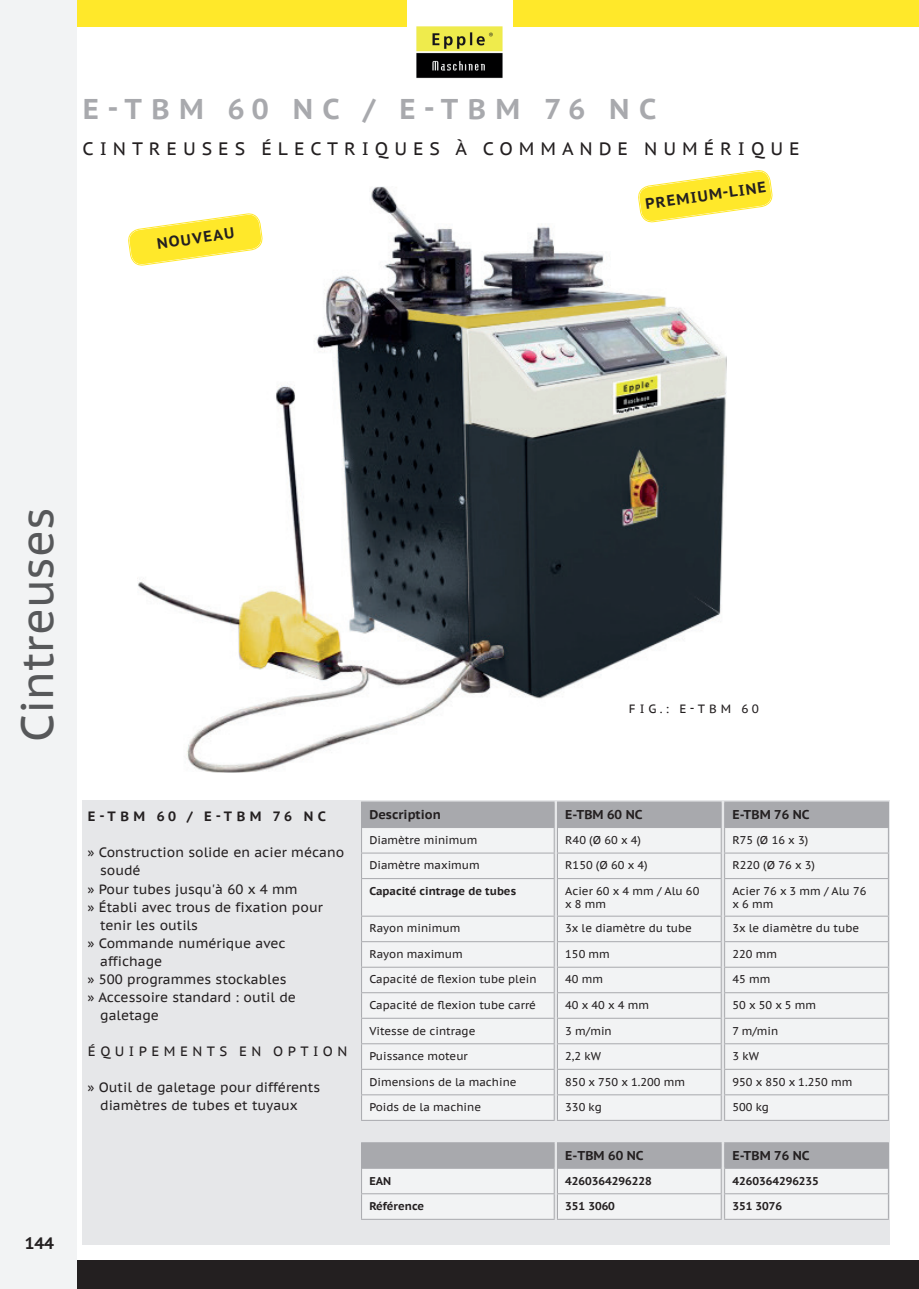
<style>
.page{position:relative;width:919px;height:1289px;background:#fff}
.page>*{position:absolute;margin:0;border:0;box-sizing:border-box;transform-origin:0 0}
.t1{font:45px "PT Sans Caption";color:#57585a}
.t2{font:700 28.5px "PT Sans Caption";letter-spacing:.33em;color:#a8a9ad}
.t3{font:18px "PT Sans Caption";letter-spacing:.33em;color:#231f20}
.t4{font:700 16.5px "PT Sans Caption";color:#231f20}
.t5{font:700 15.15px "PT Sans Caption";color:#231f20}
.t6{font:13.5px/18px "PT Sans Caption";color:#231f20}
.t7{font:13.5px "PT Sans Caption";letter-spacing:.33em;color:#231f20}
.t8{font:700 13.5px "PT Sans Caption";letter-spacing:.33em;color:#231f20}
.t9{font:700 12.75px "PT Sans Caption";color:#231f20}
.t10{font:12px "PT Sans Caption";letter-spacing:.33em;color:#231f20}
.t11{font:11.25px/13.5px "PT Sans Caption";color:#231f20}
.t12{font:700 11.25px "PT Sans Caption";color:#231f20}
</style>
<div class="page">
<img style="left:137px;top:186px;width:590px;height:586px">
<div style="left:1px;top:0;width:917px;height:27px;background:#ffe82a"></div>
<div style="left:52px;top:1260px;width:866px;height:28px;background:#231f20"></div>
<div style="left:0;top:0;width:77px;height:1288px;background:#f2f3f4"></div>
<div style="left:407px;top:0;width:105px;height:96px;background:#fff"></div>
<div style="left:82px;top:799px;width:807px;height:445px;background:#e6e7e9"></div>
<div style="left:361px;top:802px;width:193px;height:25px;background:#a8a9ad"></div>
<div style="left:362px;top:829px;width:191px;height:290px;background:#f2f3f4"></div>
<hr style="left:361px;top:801px;width:193px;height:1px;background:#a8a9ad">
<hr style="left:361px;top:827px;width:193px;height:1px;background:#a8a9ad">
<svg style="left:361px;top:828px;width:1px;height:50px"></svg>
<hr style="left:361px;top:879px;width:1px;height:36px;background:#a8a9ad">
<svg style="left:361px;top:916px;width:1px;height:203px"></svg>
<hr style="left:361px;top:852px;width:193px;height:1px;background:#a8a9ad">
<hr style="left:553px;top:879px;width:1px;height:36px;background:#a8a9ad">
<hr style="left:361px;top:878px;width:193px;height:1px;background:#a8a9ad">
<hr style="left:361px;top:915px;width:193px;height:1px;background:#a8a9ad">
<hr style="left:361px;top:941px;width:193px;height:1px;background:#a8a9ad">
<hr style="left:361px;top:966px;width:193px;height:1px;background:#a8a9ad">
<hr style="left:361px;top:992px;width:193px;height:1px;background:#a8a9ad">
<hr style="left:361px;top:1017px;width:193px;height:1px;background:#a8a9ad">
<hr style="left:361px;top:1043px;width:193px;height:1px;background:#a8a9ad">
<hr style="left:361px;top:1068px;width:193px;height:1px;background:#a8a9ad">
<hr style="left:361px;top:1094px;width:193px;height:1px;background:#a8a9ad">
<hr style="left:361px;top:1119px;width:193px;height:1px;background:#a8a9ad">
<div style="left:557px;top:802px;width:164px;height:25px;background:#a8a9ad"></div>
<div style="left:558px;top:829px;width:162px;height:290px;background:#f2f3f4"></div>
<hr style="left:557px;top:801px;width:164px;height:1px;background:#a8a9ad">
<svg style="left:553px;top:802px;width:5px;height:76px"></svg>
<hr style="left:557px;top:879px;width:1px;height:36px;background:#a8a9ad">
<svg style="left:553px;top:916px;width:5px;height:203px"></svg>
<hr style="left:557px;top:827px;width:164px;height:1px;background:#a8a9ad">
<hr style="left:557px;top:852px;width:164px;height:1px;background:#a8a9ad">
<hr style="left:557px;top:878px;width:164px;height:1px;background:#a8a9ad">
<hr style="left:557px;top:915px;width:164px;height:1px;background:#a8a9ad">
<hr style="left:557px;top:941px;width:164px;height:1px;background:#a8a9ad">
<hr style="left:557px;top:966px;width:164px;height:1px;background:#a8a9ad">
<hr style="left:557px;top:992px;width:164px;height:1px;background:#a8a9ad">
<hr style="left:557px;top:1017px;width:164px;height:1px;background:#a8a9ad">
<hr style="left:557px;top:1043px;width:164px;height:1px;background:#a8a9ad">
<hr style="left:557px;top:1068px;width:164px;height:1px;background:#a8a9ad">
<hr style="left:557px;top:1094px;width:164px;height:1px;background:#a8a9ad">
<hr style="left:557px;top:1119px;width:164px;height:1px;background:#a8a9ad">
<hr style="left:720px;top:879px;width:1px;height:36px;background:#a8a9ad">
<div style="left:724px;top:802px;width:164px;height:25px;background:#a8a9ad"></div>
<div style="left:725px;top:829px;width:162px;height:290px;background:#f2f3f4"></div>
<hr style="left:724px;top:801px;width:164px;height:1px;background:#a8a9ad">
<svg style="left:720px;top:802px;width:5px;height:76px"></svg>
<hr style="left:724px;top:879px;width:1px;height:36px;background:#a8a9ad">
<svg style="left:720px;top:916px;width:5px;height:203px"></svg>
<hr style="left:724px;top:827px;width:164px;height:1px;background:#a8a9ad">
<hr style="left:724px;top:852px;width:164px;height:1px;background:#a8a9ad">
<hr style="left:724px;top:878px;width:164px;height:1px;background:#a8a9ad">
<hr style="left:724px;top:915px;width:164px;height:1px;background:#a8a9ad">
<hr style="left:724px;top:941px;width:164px;height:1px;background:#a8a9ad">
<hr style="left:724px;top:966px;width:164px;height:1px;background:#a8a9ad">
<hr style="left:724px;top:992px;width:164px;height:1px;background:#a8a9ad">
<hr style="left:724px;top:1017px;width:164px;height:1px;background:#a8a9ad">
<hr style="left:724px;top:1043px;width:164px;height:1px;background:#a8a9ad">
<hr style="left:724px;top:1068px;width:164px;height:1px;background:#a8a9ad">
<hr style="left:724px;top:1094px;width:164px;height:1px;background:#a8a9ad">
<hr style="left:724px;top:1119px;width:164px;height:1px;background:#a8a9ad">
<hr style="left:887px;top:879px;width:1px;height:36px;background:#a8a9ad">
<svg style="left:887px;top:916px;width:1px;height:180px"></svg>
<hr style="left:361px;top:1142px;width:193px;height:1px;background:#a8a9ad">
<hr style="left:557px;top:1142px;width:164px;height:1px;background:#a8a9ad">
<hr style="left:724px;top:1142px;width:164px;height:1px;background:#a8a9ad">
<svg style="left:361px;top:1143px;width:527px;height:76px"></svg>
<hr style="left:724px;top:1218px;width:164px;height:1px;background:#a8a9ad">
<svg style="left:416px;top:26px;width:87px;height:53px;background:#7d7b3b"></svg>
<svg style="left:128px;top:212px;width:135px;height:61px"></svg>
<svg style="left:637px;top:170px;width:136px;height:60px"></svg>
<h2 class="t2" style="left:83px;top:90px;width:575px">E-TBM 60 NC / E-TBM 76 NC</h2>
<h3 class="t3" style="left:82px;top:137px;width:718px">CINTREUSES ÉLECTRIQUES À COMMANDE NUMÉRIQUE</h3>
<h3 class="t5" style="left:155px;top:233px;width:79px;rotate:-8deg">NOUVEAU</h3>
<h3 class="t5" style="left:644px;top:194px;width:123px;rotate:-8deg">PREMIUM-LINE</h3>
<h1 class="t1" style="left:8px;top:742px;width:236px;rotate:-90deg">Cintreuses</h1>
<h3 class="t4" style="left:25px;top:1232px;width:31px">144</h3>
<p class="t10" style="left:629px;top:701px;width:131px">FIG.: E-TBM 60</p>
<p class="t8" style="left:88px;top:807px;width:239px">E-TBM 60 / E-TBM 76 NC</p>
<p class="t6" style="left:87px;top:843px;width:258px">» Construction solide en acier mécano</p>
<p class="t6" style="left:100px;top:861px;width:42px">soudé</p>
<p class="t6" style="left:87px;top:879px;width:212px">» Pour tubes jusqu'à 60 x 4 mm</p>
<p class="t6" style="left:87px;top:897px;width:237px">» Établi avec trous de fixation pour</p>
<p class="t6" style="left:100px;top:915px;width:99px">tenir les outils</p>
<p class="t6" style="left:87px;top:933px;width:200px">» Commande numérique avec</p>
<p class="t6" style="left:100px;top:951px;width:64px">affichage</p>
<p class="t6" style="left:87px;top:969px;width:201px">» 500 programmes stockables</p>
<p class="t6" style="left:87px;top:987px;width:210px">» Accessoire standard : outil de</p>
<p class="t6" style="left:100px;top:1005px;width:60px">galetage</p>
<p class="t7" style="left:88px;top:1042px;width:261px">ÉQUIPEMENTS EN OPTION</p>
<p class="t6" style="left:100px;top:1077px;width:221px;text-indent:-13px">» Outil de galetage pour différents diamètres de tubes et tuyaux</p>
<p class="t9" style="left:369px;top:806px;width:73px">Description</p>
<p class="t11" style="left:369px;top:832px;width:109px">Diamètre minimum</p>
<p class="t11" style="left:369px;top:858px;width:112px">Diamètre maximum</p>
<p class="t12" style="left:369px;top:883px;width:148px">Capacité cintrage de tubes</p>
<p class="t11" style="left:369px;top:921px;width:93px">Rayon minimum</p>
<p class="t11" style="left:369px;top:947px;width:95px">Rayon maximum</p>
<p class="t11" style="left:369px;top:972px;width:169px">Capacité de flexion tube plein</p>
<p class="t11" style="left:369px;top:998px;width:168px">Capacité de flexion tube carré</p>
<p class="t11" style="left:369px;top:1023px;width:107px">Vitesse de cintrage</p>
<p class="t11" style="left:369px;top:1049px;width:100px">Puissance moteur</p>
<p class="t11" style="left:369px;top:1074px;width:149px">Dimensions de la machine</p>
<p class="t11" style="left:369px;top:1100px;width:113px">Poids de la machine</p>
<p class="t12" style="left:369px;top:1172px;width:23px">EAN</p>
<p class="t12" style="left:369px;top:1198px;width:56px">Référence</p>
<p class="t9" style="left:565px;top:806px;width:79px">E-TBM 60 NC</p>
<p class="t11" style="left:565px;top:832px;width:77px">R40 (Ø 60 x 4)</p>
<p class="t11" style="left:565px;top:858px;width:84px">R150 (Ø 60 x 4)</p>
<p class="t11" style="left:565px;top:883px;width:135px">Acier 60 x 4 mm / Alu 60 x 8 mm</p>
<p class="t11" style="left:565px;top:921px;width:128px">3x le diamètre du tube</p>
<p class="t11" style="left:565px;top:947px;width:46px">150 mm</p>
<p class="t11" style="left:565px;top:972px;width:39px">40 mm</p>
<p class="t11" style="left:565px;top:998px;width:85px">40 x 40 x 4 mm</p>
<p class="t11" style="left:565px;top:1023px;width:48px">3 m/min</p>
<p class="t11" style="left:565px;top:1049px;width:37px">2,2 kW</p>
<p class="t11" style="left:565px;top:1074px;width:121px">850 x 750 x 1.200 mm</p>
<p class="t11" style="left:565px;top:1100px;width:38px">330 kg</p>
<p class="t9" style="left:565px;top:1147px;width:80px">E-TBM 60 NC</p>
<p class="t12" style="left:565px;top:1172px;width:88px">4260364296228</p>
<p class="t12" style="left:565px;top:1198px;width:51px">351 3060</p>
<p class="t9" style="left:732px;top:806px;width:79px">E-TBM 76 NC</p>
<p class="t11" style="left:732px;top:832px;width:77px">R75 (Ø 16 x 3)</p>
<p class="t11" style="left:732px;top:858px;width:84px">R220 (Ø 76 x 3)</p>
<p class="t11" style="left:732px;top:883px;width:135px">Acier 76 x 3 mm / Alu 76 x 6 mm</p>
<p class="t11" style="left:732px;top:921px;width:128px">3x le diamètre du tube</p>
<p class="t11" style="left:732px;top:947px;width:46px">220 mm</p>
<p class="t11" style="left:732px;top:972px;width:39px">45 mm</p>
<p class="t11" style="left:732px;top:998px;width:85px">50 x 50 x 5 mm</p>
<p class="t11" style="left:732px;top:1023px;width:47px">7 m/min</p>
<p class="t11" style="left:732px;top:1049px;width:28px">3 kW</p>
<p class="t11" style="left:732px;top:1074px;width:121px">950 x 850 x 1.250 mm</p>
<p class="t11" style="left:732px;top:1100px;width:38px">500 kg</p>
<p class="t9" style="left:732px;top:1147px;width:79px">E-TBM 76 NC</p>
<p class="t12" style="left:732px;top:1172px;width:88px">4260364296235</p>
<p class="t12" style="left:732px;top:1198px;width:51px">351 3076</p>
</div>
